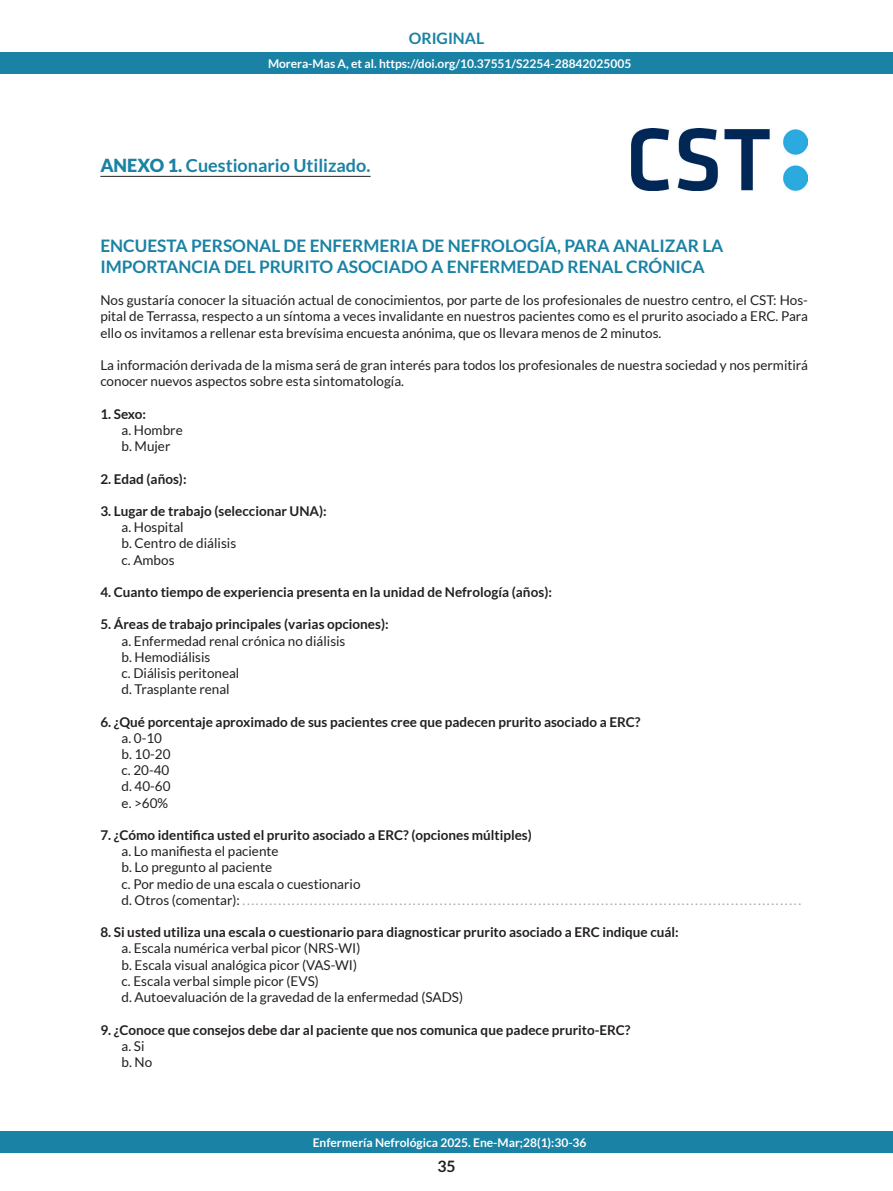
<style>
.page{position:relative;width:893px;height:1191px;background:#fff}
.page>*{position:absolute;margin:0;border:0;box-sizing:border-box;transform-origin:0 0}
.t1{font:700 18px "Lato";color:#1a82a4}
.t2{font:700 17.25px/20.7px "Lato";color:#1a82a4}
.t3{font:700 15.75px "Lato";color:#1a82a4}
.t4{font:700 15.75px "Lato";color:#231f20}
.t5{font:13.5px/16.2px "Lato";color:#231f20;text-align:justify}
.t6{font:700 13.5px "Lato";color:#231f20}
.t7{font:13.5px "Lato";color:#a8a9ad}
.t8{font:700 12px "Lato";color:#fff}
.s1{font-weight:900}
.s2{color:#231f20}
</style>
<div class="page">
<div style="left:0;top:52px;width:893px;height:21px;background:#1a82a4"></div>
<div style="left:0;top:1131px;width:893px;height:21px;background:#1a82a4"></div>
<hr style="left:100px;top:176px;width:271px;height:1px;background:#231f20">
<img style="left:631px;top:129px;width:177px;height:62px">
<p class="t3" style="left:409px;top:29px;width:77px">ORIGINAL</p>
<p class="t8" style="left:268px;top:56px;width:365px">Morera-Mas A, et al. https://doi.org/10.37551/S2254-28842025005</p>
<p class="t1" style="left:100px;top:155px;width:272px"><span class="s1">ANEXO 1.</span> Cuestionario Utilizado.</p>
<p class="t2" style="left:100px;top:235px;width:625px">ENCUESTA PERSONAL DE ENFERMERIA DE NEFROLOGÍA, PARA ANALIZAR LA<br>IMPORTANCIA DEL PRURITO ASOCIADO A ENFERMEDAD RENAL CRÓNICA</p>
<p class="t5" style="left:100px;top:292px;width:709px">Nos gustaría conocer la situación actual de conocimientos, por parte de los profesionales de nuestro centro, el CST: Hos&shy;pital de Terrassa, respecto a un síntoma a veces invalidante en nuestros pacientes como es el prurito asociado a ERC. Para ello os invitamos a rellenar esta brevísima encuesta anónima, que os llevara menos de 2 minutos.</p>
<p class="t5" style="left:100px;top:357px;width:709px">La información derivada de la misma será de gran interés para todos los profesionales de nuestra sociedad y nos permitirá conocer nuevos aspectos sobre esta sintomatología.</p>
<p class="t6" style="left:100px;top:406px;width:47px">1. Sexo:</p>
<p class="t5" style="left:122px;top:422px;width:63px">a. Hombre</p>
<p class="t5" style="left:122px;top:438px;width:50px">b. Mujer</p>
<p class="t6" style="left:100px;top:471px;width:88px">2. Edad (años):</p>
<p class="t6" style="left:100px;top:503px;width:228px">3. Lugar de trabajo (seleccionar UNA):</p>
<p class="t5" style="left:122px;top:519px;width:64px">a. Hospital</p>
<p class="t5" style="left:122px;top:535px;width:116px">b. Centro de diálisis</p>
<p class="t5" style="left:122px;top:551px;width:54px">c. Ambos</p>
<p class="t6" style="left:100px;top:584px;width:453px">4. Cuanto tiempo de experiencia presenta en la unidad de Nefrología (años):</p>
<p class="t6" style="left:100px;top:616px;width:290px">5. Áreas de trabajo principales (varias opciones):</p>
<p class="t5" style="left:122px;top:632px;width:225px">a. Enfermedad renal crónica no diálisis</p>
<p class="t5" style="left:122px;top:648px;width:90px">b. Hemodiálisis</p>
<p class="t5" style="left:122px;top:665px;width:119px">c. Diálisis peritoneal</p>
<p class="t5" style="left:122px;top:681px;width:110px">d. Trasplante renal</p>
<p class="t6" style="left:100px;top:714px;width:542px">6. ¿Qué porcentaje aproximado de sus pacientes cree que padecen prurito asociado a ERC?</p>
<p class="t5" style="left:122px;top:729px;width:42px">a. 0-10</p>
<p class="t5" style="left:122px;top:746px;width:51px">b. 10-20</p>
<p class="t5" style="left:122px;top:762px;width:49px">c. 20-40</p>
<p class="t5" style="left:122px;top:778px;width:51px">d. 40-60</p>
<p class="t5" style="left:122px;top:794px;width:48px">e. &gt;60%</p>
<p class="t6" style="left:100px;top:827px;width:433px">7. ¿Cómo identifica usted el prurito asociado a ERC? (opciones múltiples)</p>
<p class="t5" style="left:122px;top:843px;width:159px">a. Lo manifiesta el paciente</p>
<p class="t5" style="left:122px;top:859px;width:152px">b. Lo pregunto al paciente</p>
<p class="t5" style="left:122px;top:875px;width:240px">c. Por medio de una escala o cuestionario</p>
<p class="t7" style="left:122px;top:892px;width:681px"><span class="s2">d. Otros (comentar):</span> .............................................................................................................................</p>
<p class="t6" style="left:100px;top:924px;width:580px">8. Si usted utiliza una escala o cuestionario para diagnosticar prurito asociado a ERC indique cuál:</p>
<p class="t5" style="left:122px;top:940px;width:240px">a. Escala numérica verbal picor (NRS-WI)</p>
<p class="t5" style="left:122px;top:956px;width:237px">b. Escala visual analógica picor (VAS-WI)</p>
<p class="t5" style="left:122px;top:972px;width:199px">c. Escala verbal simple picor (EVS)</p>
<p class="t5" style="left:122px;top:989px;width:343px">d. Autoevaluación de la gravedad de la enfermedad (SADS)</p>
<p class="t6" style="left:100px;top:1021px;width:532px">9. ¿Conoce que consejos debe dar al paciente que nos comunica que padece prurito-ERC?</p>
<p class="t5" style="left:122px;top:1037px;width:24px">a. Si</p>
<p class="t5" style="left:122px;top:1053px;width:32px">b. No</p>
<p class="t8" style="left:313px;top:1135px;width:275px">Enfermería Nefrológica 2025. Ene-Mar;28(1):30-36</p>
<p class="t4" style="left:437px;top:1157px;width:20px">35</p>
</div>
